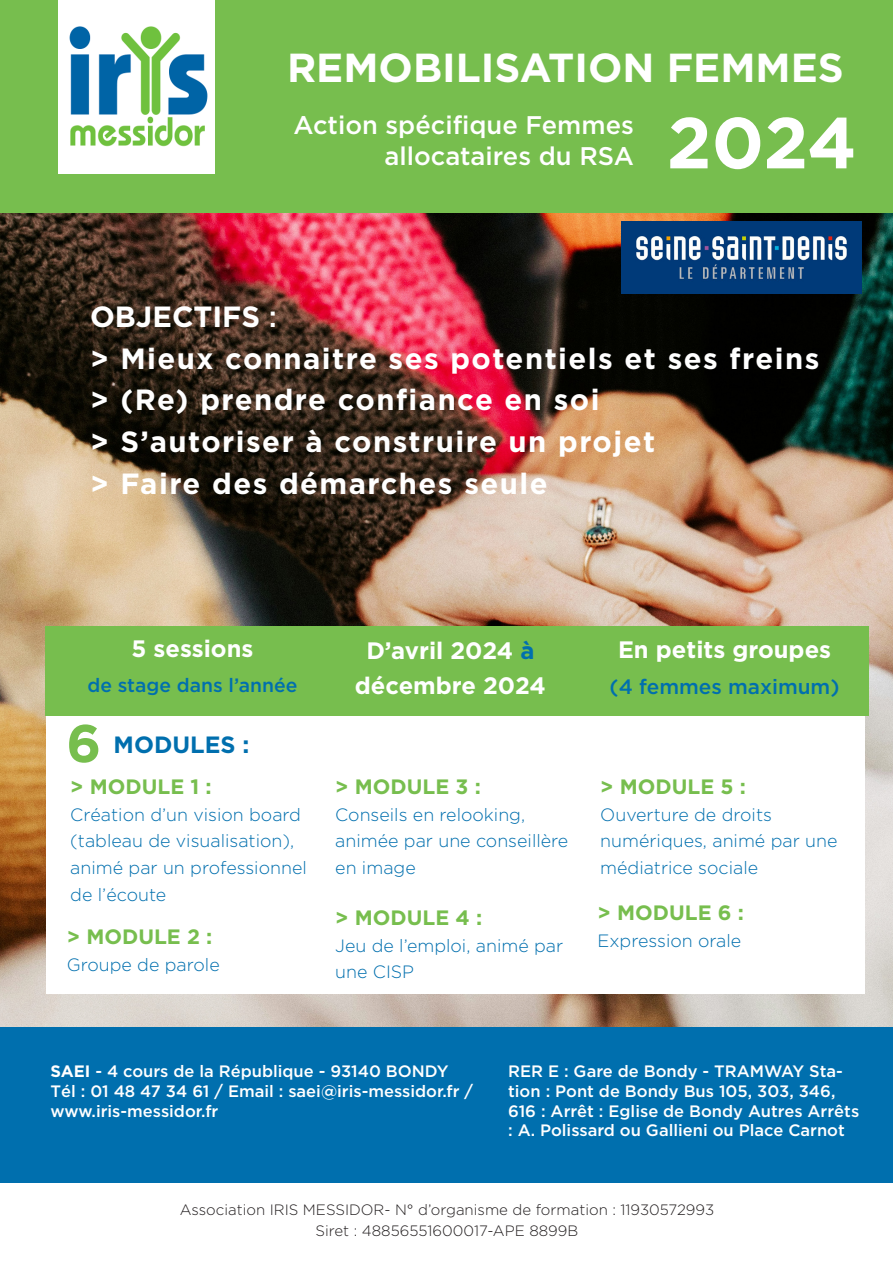
<style>
.page{position:relative;width:893px;height:1263px;background:#fff}
.page>*{position:absolute;margin:0;border:0;box-sizing:border-box;transform-origin:0 0}
.t1{font:700 72px "Gotham HTF";color:#fff}
.t2{font:700 52.95px "Gotham HTF";color:#77be4e}
.t3{font:700 40.5px "Gotham HTF";color:#fff}
.t4{font:700 29.25px "Gotham HTF";letter-spacing:.05em;color:#fff}
.t5{font:700 29.25px "Gotham HTF";color:#fff}
.t6{font:500 25.5px "Gotham HTF";color:#fff}
.t7{font:700 23.7px "Gotham HTF";color:#fff}
.t8{font:700 23.55px "Gotham HTF";color:#006fae}
.t9{font:700 20.85px "Gotham HTF";color:#77be4e}
.t10{font:500 20.85px "Gotham HTF";color:#006fae}
.t11{font:500 19.35px "Gotham HTF";color:#006fae}
.t12{font:300 17.85px/26.7px "Gotham HTF";color:#006fae}
.t13{font:500 16.5px/19.8px "Gotham HTF";color:#fff}
.t14{font:300 15px "Gotham HTF";color:#231f20}
.s1{font-weight:500}
.s2{color:#006fae}
.s3{font-weight:700}
</style>
<div class="page">
<img style="left:0;top:213px;width:893px;height:814px">
<div style="left:0;top:0;width:893px;height:213px;background:#77be4e"></div>
<div style="left:0;top:1027px;width:893px;height:155px;background:#006fae"></div>
<div style="left:46px;top:714px;width:818px;height:280px;background:#fff"></div>
<div style="left:46px;top:626px;width:823px;height:90px;background:#77be4e"></div>
<div style="left:58px;top:0;width:157px;height:174px;background:#fff"></div>
<img style="left:69px;top:26px;width:139px;height:121px">
<img style="left:621px;top:221px;width:240px;height:73px">
<p class="t3" style="left:287px;top:44px;width:558px">REMOBILISATION FEMMES</p>
<p class="t1" style="left:667px;top:101px;width:192px">2024</p>
<p class="t6" style="left:294px;top:110px;width:342px">Action spécifique Femmes</p>
<p class="t6" style="left:384px;top:141px;width:251px">allocataires du RSA</p>
<p class="t5" style="left:90px;top:300px;width:189px">OBJECTIFS <span class="s1">:</span></p>
<p class="t4" style="left:90px;top:341px;width:731px">&gt; Mieux connaitre ses potentiels et ses freins</p>
<p class="t4" style="left:90px;top:383px;width:511px">&gt; (Re) prendre confiance en soi</p>
<p class="t4" style="left:90px;top:425px;width:567px">&gt; S’autoriser à construire un projet</p>
<p class="t4" style="left:90px;top:467px;width:459px">&gt; Faire des démarches seule</p>
<p class="t7" style="left:131px;top:635px;width:123px">5 sessions</p>
<p class="t11" style="left:87px;top:674px;width:212px">de stage dans l’année</p>
<p class="t2" style="left:66px;top:713px;width:37px">6</p>
<p class="t8" style="left:114px;top:731px;width:137px">MODULES :</p>
<p class="t9" style="left:70px;top:774px;width:143px">&gt; MODULE 1 :</p>
<p class="t12" style="left:70px;top:801px;width:238px">Création d’un vision board (tableau de visualisation), animé par un professionnel de l’écoute</p>
<p class="t9" style="left:67px;top:925px;width:147px">&gt; MODULE 2 :</p>
<p class="t12" style="left:67px;top:951px;width:154px">Groupe de parole</p>
<p class="t7" style="left:366px;top:637px;width:170px">D’avril 2024 <span class="s2">à</span></p>
<p class="t7" style="left:355px;top:672px;width:192px">décembre 2024</p>
<p class="t9" style="left:335px;top:774px;width:147px">&gt; MODULE 3 :</p>
<p class="t12" style="left:335px;top:801px;width:235px">Conseils en relooking, animée par une conseillère en image</p>
<p class="t9" style="left:335px;top:905px;width:148px">&gt; MODULE 4 :</p>
<p class="t12" style="left:335px;top:932px;width:229px">Jeu de l’emploi, animé par une CISP</p>
<p class="t7" style="left:618px;top:636px;width:215px">En petits groupes</p>
<p class="t10" style="left:610px;top:674px;width:231px">(4 femmes maximum)</p>
<p class="t9" style="left:600px;top:774px;width:147px">&gt; MODULE 5 :</p>
<p class="t12" style="left:600px;top:801px;width:239px">Ouverture de droits numériques, animé par une médiatrice sociale</p>
<p class="t9" style="left:598px;top:901px;width:148px">&gt; MODULE 6 :</p>
<p class="t12" style="left:598px;top:927px;width:145px">Expression orale</p>
<p class="t13" style="left:50px;top:1061px;width:400px"><span class="s3">SAEI</span> - 4 cours de la République - 93140 BONDY</p>
<p class="t13" style="left:50px;top:1081px;width:424px">Tél : 01 48 47 34 61 / Email : saei@iris-messidor.fr / www.iris-messidor.fr</p>
<p class="t13" style="left:508px;top:1061px;width:353px">RER E : Gare de Bondy - TRAMWAY Sta&shy;tion : Pont de Bondy Bus 105, 303, 346, 616 : Arrêt : Eglise de Bondy Autres Arrêts : A. Polissard ou Gallieni ou Place Carnot</p>
<p class="t14" style="left:180px;top:1202px;width:536px">Association IRIS MESSIDOR- N° d’organisme de formation : 11930572993</p>
<p class="t14" style="left:315px;top:1223px;width:264px">Siret : 48856551600017-APE 8899B</p>
</div>
